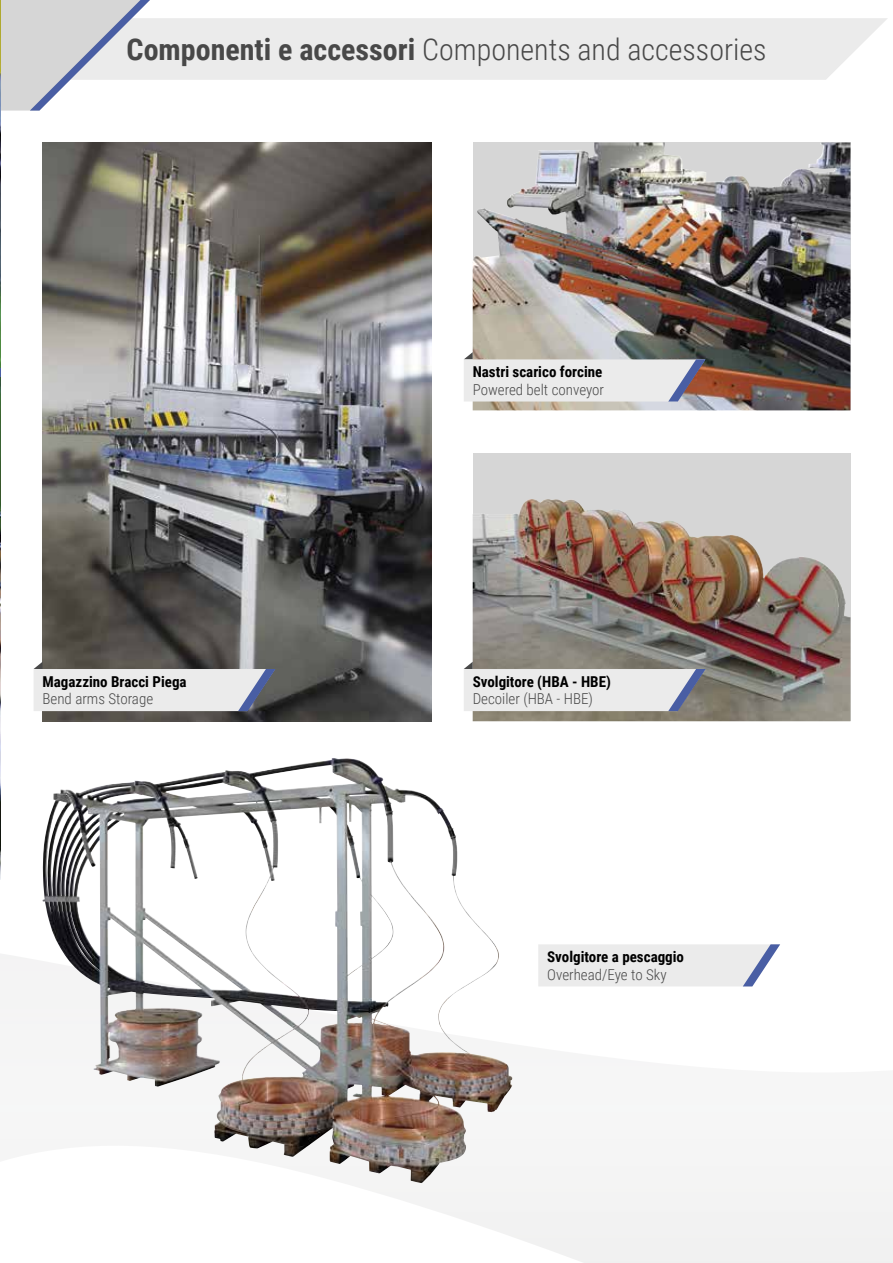
<style>
.page{position:relative;width:893px;height:1263px;background:#fff}
.page>*{position:absolute;margin:0;border:0;box-sizing:border-box;transform-origin:0 0}
.t1{font:300 30px "Roboto Condensed";color:#484848}
.t2{font:700 15px "Roboto Condensed";color:#000}
.t3{font:300 15px "Roboto Condensed";color:#484848}
.s1{font-weight:700}
</style>
<div class="page">
<div style="left:150px;top:18px;width:737px;height:62px;background:#ebebeb"></div>
<svg style="left:0;top:916px;width:893px;height:347px"></svg>
<img style="left:0;top:0;width:1px;height:372px">
<img style="left:0;top:372px;width:1px;height:507px">
<div style="left:473px;top:453px;width:377px;height:268px;background:#d6d6d6"></div>
<img style="left:473px;top:499px;width:377px;height:222px">
<img style="left:43px;top:142px;width:389px;height:579px">
<img style="left:473px;top:142px;width:377px;height:268px">
<img style="left:476px;top:142px;width:360px;height:92px">
<img style="left:43px;top:758px;width:291px;height:345px">
<svg style="left:34px;top:662px;width:241px;height:49px;background:#c9cacb"></svg>
<svg style="left:464px;top:352px;width:242px;height:49px;background:#d5d4d4"></svg>
<svg style="left:464px;top:662px;width:242px;height:49px;background:#d1d2d2"></svg>
<svg style="left:538px;top:944px;width:242px;height:42px;background:#e5e6e9"></svg>
<svg style="left:0;top:0;width:150px;height:111px"></svg>
<h1 class="t1" style="left:127px;top:29px;width:641px"><span class="s1">Componenti e accessori</span> Components and accessories</h1>
<p class="t2" style="left:43px;top:671px;width:146px">Magazzino Bracci Piega</p>
<p class="t3" style="left:43px;top:688px;width:112px">Bend arms Storage</p>
<p class="t2" style="left:473px;top:362px;width:131px">Nastri scarico forcine</p>
<p class="t3" style="left:473px;top:379px;width:133px">Powered belt conveyor</p>
<p class="t2" style="left:473px;top:671px;width:140px">Svolgitore (HBA - HBE)</p>
<p class="t3" style="left:473px;top:688px;width:122px">Decoiler (HBA - HBE)</p>
<p class="t2" style="left:547px;top:946px;width:138px">Svolgitore a pescaggio</p>
<p class="t3" style="left:547px;top:964px;width:121px">Overhead/Eye to Sky</p>
</div>
